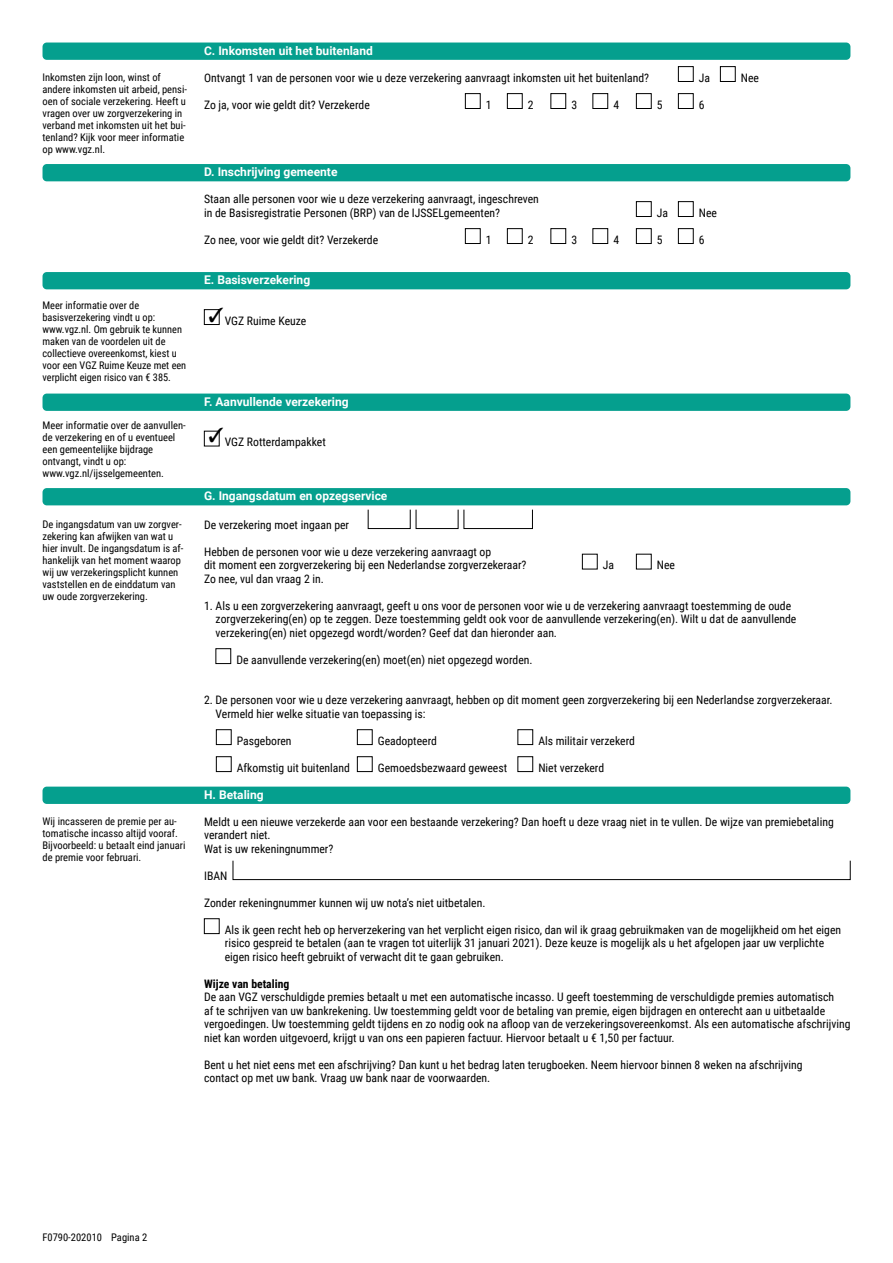
<style>
.page{position:relative;width:893px;height:1263px;background:#fff}
.page>*{position:absolute;margin:0;border:0;box-sizing:border-box;transform-origin:0 0}
.H3_balk_met_diap_tek{font:700 12px "Roboto";color:#fff}
.Platte_tekst{font:11.7px/13.5px "Roboto Condensed";color:#000}
.H2_tussenkop{font:700 11.7px "Roboto Condensed";color:#000}
.Zijtekst{font:10.5px/12px "Roboto Condensed";color:#000}
</style>
<div class="page">
<div style="left:43px;top:43px;width:807px;height:17px;background:#059f8e;border-radius:4px"></div>
<div style="left:43px;top:164px;width:807px;height:17px;background:#059f8e;border-radius:4px"></div>
<div style="left:43px;top:272px;width:807px;height:17px;background:#059f8e;border-radius:4px"></div>
<div style="left:43px;top:394px;width:807px;height:17px;background:#059f8e;border-radius:4px"></div>
<div style="left:43px;top:488px;width:807px;height:17px;background:#059f8e;border-radius:4px"></div>
<div style="left:43px;top:787px;width:807px;height:17px;background:#059f8e;border-radius:4px"></div>
<div style="left:678px;top:66px;width:15px;height:16px;border:1px solid #000"></div>
<div style="left:720px;top:66px;width:15px;height:16px;border:1px solid #000"></div>
<div style="left:465px;top:93px;width:15px;height:16px;border:1px solid #000"></div>
<div style="left:507px;top:93px;width:15px;height:16px;border:1px solid #000"></div>
<div style="left:551px;top:93px;width:15px;height:16px;border:1px solid #000"></div>
<div style="left:593px;top:93px;width:15px;height:16px;border:1px solid #000"></div>
<div style="left:636px;top:93px;width:15px;height:16px;border:1px solid #000"></div>
<div style="left:678px;top:93px;width:15px;height:16px;border:1px solid #000"></div>
<div style="left:636px;top:201px;width:15px;height:16px;border:1px solid #000"></div>
<div style="left:678px;top:201px;width:15px;height:16px;border:1px solid #000"></div>
<div style="left:465px;top:228px;width:15px;height:16px;border:1px solid #000"></div>
<div style="left:507px;top:228px;width:15px;height:16px;border:1px solid #000"></div>
<div style="left:551px;top:228px;width:15px;height:16px;border:1px solid #000"></div>
<div style="left:593px;top:228px;width:15px;height:16px;border:1px solid #000"></div>
<div style="left:636px;top:228px;width:15px;height:16px;border:1px solid #000"></div>
<div style="left:678px;top:228px;width:15px;height:16px;border:1px solid #000"></div>
<div style="left:204px;top:309px;width:15px;height:16px;border:1px solid #000"></div>
<div style="left:204px;top:431px;width:15px;height:15px;border:1px solid #000"></div>
<div style="left:368px;top:509px;width:42px;height:20px;border:1px solid #000"></div>
<div style="left:416px;top:509px;width:42px;height:20px;border:1px solid #000"></div>
<div style="left:464px;top:509px;width:69px;height:20px;border:1px solid #000"></div>
<div style="left:582px;top:554px;width:15px;height:15px;border:1px solid #000"></div>
<div style="left:636px;top:554px;width:15px;height:15px;border:1px solid #000"></div>
<div style="left:216px;top:648px;width:15px;height:16px;border:1px solid #000"></div>
<div style="left:216px;top:729px;width:15px;height:16px;border:1px solid #000"></div>
<div style="left:357px;top:729px;width:15px;height:16px;border:1px solid #000"></div>
<div style="left:518px;top:729px;width:15px;height:16px;border:1px solid #000"></div>
<div style="left:216px;top:756px;width:15px;height:16px;border:1px solid #000"></div>
<div style="left:357px;top:756px;width:15px;height:16px;border:1px solid #000"></div>
<div style="left:518px;top:756px;width:15px;height:16px;border:1px solid #000"></div>
<div style="left:233px;top:860px;width:617px;height:20px;border:1px solid #000"></div>
<div style="left:204px;top:918px;width:15px;height:16px;border:1px solid #000"></div>
<svg style="left:209px;top:309px;width:11px;height:13px"></svg>
<svg style="left:209px;top:430px;width:11px;height:12px"></svg>
<p class="Zijtekst" style="left:43px;top:71px;width:146px">Inkomsten zijn loon, winst of andere inkomsten uit arbeid, pensi&shy;oen of sociale verzekering. Heeft u vragen over uw zorgverzekering in verband met inkomsten uit het bui&shy;tenland? Kijk voor meer informatie op www.vgz.nl.</p>
<p class="Zijtekst" style="left:43px;top:299px;width:98px">Meer informatie over de</p>
<p class="Zijtekst" style="left:43px;top:311px;width:145px">basisverzekering vindt u op: www.vgz.nl. Om gebruik te kunnen maken van de voordelen uit de collectieve overeenkomst, kiest u voor een VGZ Ruime Keuze met een verplicht eigen risico van € 385.</p>
<p class="Zijtekst" style="left:43px;top:419px;width:144px">Meer informatie over de aanvullen&shy;de verzekering en of u eventueel</p>
<p class="Zijtekst" style="left:43px;top:443px;width:112px">een gemeentelijke bijdrage</p>
<p class="Zijtekst" style="left:43px;top:455px;width:123px">ontvangt, vindt u op: www.vgz.nl/ijsselgemeenten.</p>
<p class="Zijtekst" style="left:43px;top:518px;width:143px">De ingangsdatum van uw zorgver&shy;zekering kan afwijken van wat u hier invult. De ingangsdatum is af&shy;hankelijk van het moment waarop wij uw verzekeringsplicht kunnen vaststellen en de einddatum van uw oude zorgverzekering.</p>
<p class="Zijtekst" style="left:43px;top:815px;width:144px">Wij incasseren de premie per au&shy;tomatische incasso altijd vooraf.<br>Bijvoorbeeld: u betaalt eind januari de premie voor februari.</p>
<p class="H3_balk_met_diap_tek" style="left:204px;top:42px;width:170px">C. Inkomsten uit het buitenland</p>
<p class="Platte_tekst" style="left:204px;top:70px;width:446px">Ontvangt 1 van de personen voor wie u deze verzekering aanvraagt inkomsten uit het buitenland?</p>
<p class="Platte_tekst" style="left:699px;top:70px;width:13px">Ja</p>
<p class="Platte_tekst" style="left:741px;top:70px;width:20px">Nee</p>
<p class="Platte_tekst" style="left:204px;top:97px;width:167px">Zo ja, voor wie geldt dit? Verzekerde</p>
<p class="Platte_tekst" style="left:486px;top:97px;width:7px">1</p>
<p class="Platte_tekst" style="left:528px;top:97px;width:7px">2</p>
<p class="Platte_tekst" style="left:571px;top:97px;width:7px">3</p>
<p class="Platte_tekst" style="left:613px;top:97px;width:7px">4</p>
<p class="Platte_tekst" style="left:657px;top:97px;width:7px">5</p>
<p class="Platte_tekst" style="left:699px;top:97px;width:7px">6</p>
<p class="H3_balk_met_diap_tek" style="left:204px;top:164px;width:135px">D. Inschrijving gemeente</p>
<p class="Platte_tekst" style="left:204px;top:192px;width:336px">Staan alle personen voor wie u deze verzekering aanvraagt, ingeschreven in de Basisregistratie Personen (BRP) van de IJSSELgemeenten?</p>
<p class="Platte_tekst" style="left:657px;top:205px;width:13px">Ja</p>
<p class="Platte_tekst" style="left:699px;top:205px;width:20px">Nee</p>
<p class="Platte_tekst" style="left:204px;top:232px;width:176px">Zo nee, voor wie geldt dit? Verzekerde</p>
<p class="Platte_tekst" style="left:486px;top:232px;width:7px">1</p>
<p class="Platte_tekst" style="left:528px;top:232px;width:7px">2</p>
<p class="Platte_tekst" style="left:571px;top:232px;width:7px">3</p>
<p class="Platte_tekst" style="left:613px;top:232px;width:7px">4</p>
<p class="Platte_tekst" style="left:657px;top:232px;width:7px">5</p>
<p class="Platte_tekst" style="left:699px;top:232px;width:7px">6</p>
<p class="H3_balk_met_diap_tek" style="left:204px;top:272px;width:108px">E. Basisverzekering</p>
<p class="Platte_tekst" style="left:225px;top:313px;width:83px">VGZ Ruime Keuze</p>
<p class="H3_balk_met_diap_tek" style="left:204px;top:393px;width:146px">F. Aanvullende verzekering</p>
<p class="Platte_tekst" style="left:225px;top:435px;width:103px">VGZ Rotterdampakket</p>
<p class="H3_balk_met_diap_tek" style="left:204px;top:488px;width:185px">G. Ingangsdatum en opzegservice</p>
<p class="Platte_tekst" style="left:204px;top:517px;width:147px">De verzekering moet ingaan per</p>
<p class="Platte_tekst" style="left:204px;top:544px;width:324px">Hebben de personen voor wie u deze verzekering aanvraagt op<br>dit moment een zorgverzekering bij een Nederlandse zorgverzekeraar?</p>
<p class="Platte_tekst" style="left:603px;top:558px;width:13px">Ja</p>
<p class="Platte_tekst" style="left:657px;top:558px;width:20px">Nee</p>
<p class="Platte_tekst" style="left:204px;top:571px;width:121px">Zo nee, vul dan vraag 2 in.</p>
<p class="Platte_tekst" style="left:216px;top:598px;width:582px;text-indent:-12px">1. Als u een zorgverzekering aanvraagt, geeft u ons voor de personen voor wie u de verzekering aanvraagt toestemming de oude zorgverzekering(en) op te zeggen. Deze toestemming geldt ook voor de aanvullende verzekering(en). Wilt u dat de aanvullende verzekering(en) niet opgezegd wordt/worden? Geef dat dan hieronder aan.</p>
<p class="Platte_tekst" style="left:236px;top:652px;width:298px">De aanvullende verzekering(en) moet(en) niet opgezegd worden.</p>
<p class="Platte_tekst" style="left:216px;top:693px;width:618px;text-indent:-12px">2. De personen voor wie u deze verzekering aanvraagt, hebben op dit moment geen zorgverzekering bij een Nederlandse zorgverzekeraar.<br>Vermeld hier welke situatie van toepassing is:</p>
<p class="Platte_tekst" style="left:237px;top:733px;width:56px">Pasgeboren</p>
<p class="Platte_tekst" style="left:378px;top:733px;width:61px">Geadopteerd</p>
<p class="Platte_tekst" style="left:538px;top:733px;width:98px">Als militair verzekerd</p>
<p class="Platte_tekst" style="left:237px;top:760px;width:115px">Afkomstig uit buitenland</p>
<p class="Platte_tekst" style="left:378px;top:760px;width:131px">Gemoedsbezwaard geweest</p>
<p class="Platte_tekst" style="left:538px;top:760px;width:67px">Niet verzekerd</p>
<p class="H3_balk_met_diap_tek" style="left:204px;top:786px;width:61px">H. Betaling</p>
<p class="Platte_tekst" style="left:204px;top:814px;width:631px">Meldt u een nieuwe verzekerde aan voor een bestaande verzekering? Dan hoeft u deze vraag niet in te vullen. De wijze van premiebetaling verandert niet.</p>
<p class="Platte_tekst" style="left:204px;top:841px;width:131px">Wat is uw rekeningnummer?</p>
<p class="Platte_tekst" style="left:204px;top:868px;width:25px">IBAN</p>
<p class="Platte_tekst" style="left:204px;top:895px;width:283px">Zonder rekeningnummer kunnen wij uw nota’s niet uitbetalen.</p>
<p class="Platte_tekst" style="left:225px;top:922px;width:618px">Als ik geen recht heb op herverzekering van het verplicht eigen risico, dan wil ik graag gebruikmaken van de mogelijkheid om het eigen risico gespreid te betalen (aan te vragen tot uiterlijk 31 januari 2021). Deze keuze is mogelijk als u het afgelopen jaar uw verplichte eigen risico heeft gebruikt of verwacht dit te gaan gebruiken.</p>
<p class="H2_tussenkop" style="left:204px;top:975px;width:87px">Wijze van betaling</p>
<p class="Platte_tekst" style="left:204px;top:990px;width:648px">De aan VGZ verschuldigde premies betaalt u met een automatische incasso. U geeft toestemming de verschuldigde premies automatisch<br>af te schrijven van uw bankrekening. Uw toestemming geldt voor de betaling van premie, eigen bijdragen en onterecht aan u uitbetaalde vergoedingen. Uw toestemming geldt tijdens en zo nodig ook na afloop van de verzekeringsovereenkomst. Als een automatische afschrijving niet kan worden uitgevoerd, krijgt u van ons een papieren factuur. Hiervoor betaalt u € 1,50 per factuur.</p>
<p class="Platte_tekst" style="left:204px;top:1057px;width:600px">Bent u het niet eens met een afschrijving? Dan kunt u het bedrag laten terugboeken. Neem hiervoor binnen 8 weken na afschrijving</p>
<p class="Platte_tekst" style="left:204px;top:1071px;width:288px">contact op met uw bank. Vraag uw bank naar de voorwaarden.</p>
<p class="Zijtekst" style="left:43px;top:1231px;width:106px">F0790-202010 Pagina 2</p>
</div>
